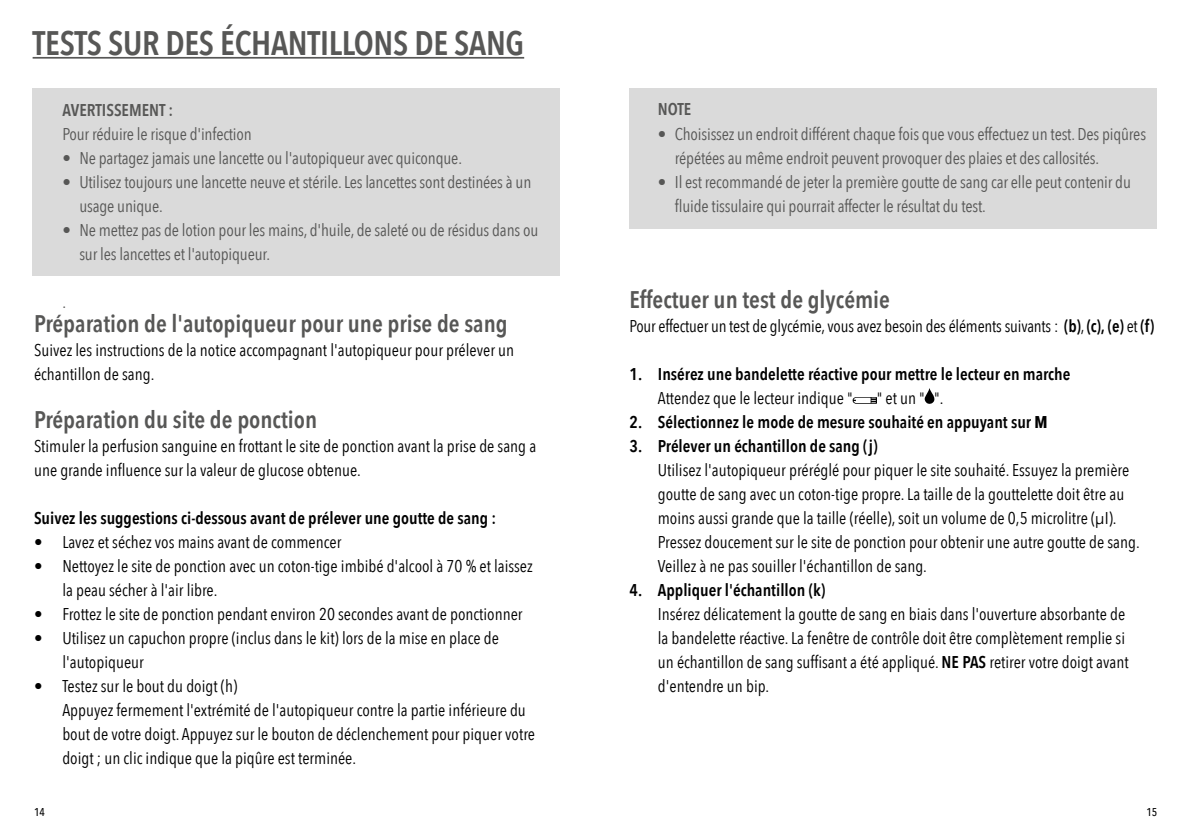
<style>
.page{position:relative;width:1191px;height:840px;background:#fff}
.page>*{position:absolute;margin:0;border:0;box-sizing:border-box;transform-origin:0 0}
.t1{font:600 34px "Avenir Next Condensed";letter-spacing:-.01em;color:#575756}
.t2{font:600 24px "Avenir Next Condensed";color:#575756}
.t3{font:17px/24px "Avenir Next Condensed";color:#000}
.t4{font:17px/24px "Avenir Next Condensed";letter-spacing:-.01em;color:#575756}
.t5{font:600 17px/24px "Avenir Next Condensed";color:#000}
.t6{font:600 17px "Avenir Next Condensed";color:#575756}
.t7{font:500 11.4px "Avenir Next Condensed";color:#000}
.s1{font-weight:600}
.s2{font-weight:400}
.s3{font-weight:400;font-size:16.4px}
.s4{font-size:16.4px}
.s5{font-weight:700}
</style>
<div class="page">
<div style="left:629px;top:88px;width:528px;height:140px;background:#dadada"></div>
<div style="left:33px;top:88px;width:527px;height:187px;background:#dadada"></div>
<svg style="left:852px;top:397px;width:25px;height:6px"></svg>
<svg style="left:924px;top:388px;width:11px;height:15px"></svg>
<hr style="left:33px;top:57px;width:491px;height:2px;background:#575756">
<h1 class="t1" style="left:33px;top:14px;width:493px">TESTS SUR DES ÉCHANTILLONS DE SANG</h1>
<p class="t6" style="left:62px;top:95px;width:112px">AVERTISSEMENT :</p>
<p class="t4" style="left:62px;top:121px;width:191px">Pour réduire le risque d'infection</p>
<p class="t4" style="left:62px;top:145px;width:401px">• Ne partagez jamais une lancette ou l'autopiqueur avec quiconque.</p>
<p class="t4" style="left:79px;top:169px;width:453px;text-indent:-17px">• Utilisez toujours une lancette neuve et stérile. Les lancettes sont destinées à un usage unique.</p>
<p class="t4" style="left:79px;top:217px;width:460px;text-indent:-17px">• Ne mettez pas de lotion pour les mains, d'huile, de saleté ou de résidus dans ou sur les lancettes et l'autopiqueur.</p>
<p class="t4" style="left:62px;top:289px;width:5px">.</p>
<h2 class="t2" style="left:34px;top:302px;width:475px">Préparation de l'autopiqueur pour une prise de sang</h2>
<p class="t3" style="left:34px;top:337px;width:481px">Suivez les instructions de la notice accompagnant l'autopiqueur pour prélever un échantillon de sang.</p>
<h2 class="t2" style="left:34px;top:398px;width:285px">Préparation du site de ponction</h2>
<p class="t3" style="left:34px;top:433px;width:504px">Stimuler la perfusion sanguine en frottant le site de ponction avant la prise de sang a une grande influence sur la valeur de glucose obtenue.</p>
<p class="t5" style="left:34px;top:505px;width:464px">Suivez les suggestions ci-dessous avant de prélever une goutte de sang :</p>
<p class="t3" style="left:34px;top:529px;width:309px">• Lavez et séchez vos mains avant de commencer</p>
<p class="t3" style="left:62px;top:553px;width:472px;text-indent:-28px">• Nettoyez le site de ponction avec un coton-tige imbibé d'alcool à 70 % et laissez la peau sécher à l'air libre.</p>
<p class="t3" style="left:34px;top:601px;width:490px">• Frottez le site de ponction pendant environ 20 secondes avant de ponctionner</p>
<p class="t3" style="left:62px;top:625px;width:438px;text-indent:-28px">• Utilisez un capuchon propre (inclus dans le kit) lors de la mise en place de l'autopiqueur</p>
<p class="t3" style="left:62px;top:673px;width:474px;text-indent:-28px">• Testez sur le bout du doigt (h)<br>Appuyez fermement l'extrémité de l'autopiqueur contre la partie inférieure du bout de votre doigt. Appuyez sur le bouton de déclenchement pour piquer votre doigt ; un clic indique que la piqûre est terminée.</p>
<p class="t6" style="left:658px;top:95px;width:35px">NOTE</p>
<p class="t4" style="left:675px;top:121px;width:473px;text-indent:-17px">• Choisissez un endroit différent chaque fois que vous effectuez un test. Des piqûres répétées au même endroit peuvent provoquer des plaies et des callosités.</p>
<p class="t4" style="left:675px;top:169px;width:457px;text-indent:-17px">• Il est recommandé de jeter la première goutte de sang car elle peut contenir du fluide tissulaire qui pourrait affecter le résultat du test.</p>
<h2 class="t2" style="left:629px;top:278px;width:262px">Effectuer un test de glycémie</h2>
<p class="t3" style="left:629px;top:313px;width:526px">Pour effectuer un test de glycémie, vous avez besoin des éléments suivants : <span class="s1">(b)</span>, <span class="s1">(c), (e)</span> et <span class="s1">(f)</span></p>
<p class="t5" style="left:658px;top:361px;width:414px;text-indent:-28px">1. Insérez une bandelette réactive pour mettre le lecteur en marche<br><span class="s2">Attendez que le lecteur indique</span> <span class="s3">"</span></p>
<p class="t3" style="left:877px;top:385px;width:68px"><span class="s4">"</span> et un <span class="s4">" "</span>.</p>
<p class="t5" style="left:629px;top:409px;width:419px">2. Sélectionnez le mode de mesure souhaité en appuyant sur <span class="s5">M</span></p>
<p class="t5" style="left:629px;top:433px;width:250px">3. Prélever un échantillon de sang (j)</p>
<p class="t3" style="left:658px;top:457px;width:483px">Utilisez l'autopiqueur préréglé pour piquer le site souhaité. Essuyez la première goutte de sang avec un coton-tige propre. La taille de la gouttelette doit être au moins aussi grande que la taille (réelle), soit un volume de 0,5 microlitre (µI).<br>Pressez doucement sur le site de ponction pour obtenir une autre goutte de sang.<br>Veillez à ne pas souiller l'échantillon de sang.</p>
<p class="t5" style="left:629px;top:577px;width:197px">4. Appliquer l'échantillon (k)</p>
<p class="t3" style="left:658px;top:601px;width:472px">Insérez délicatement la goutte de sang en biais dans l'ouverture absorbante de la bandelette réactive. La fenêtre de contrôle doit être complètement remplie si un échantillon de sang suffisant a été appliqué. <span class="s1">NE PAS</span> retirer votre doigt avant d'entendre un bip.</p>
<p class="t7" style="left:34px;top:804px;width:12px">14</p>
<p class="t7" style="left:1146px;top:804px;width:12px">15</p>
</div>
